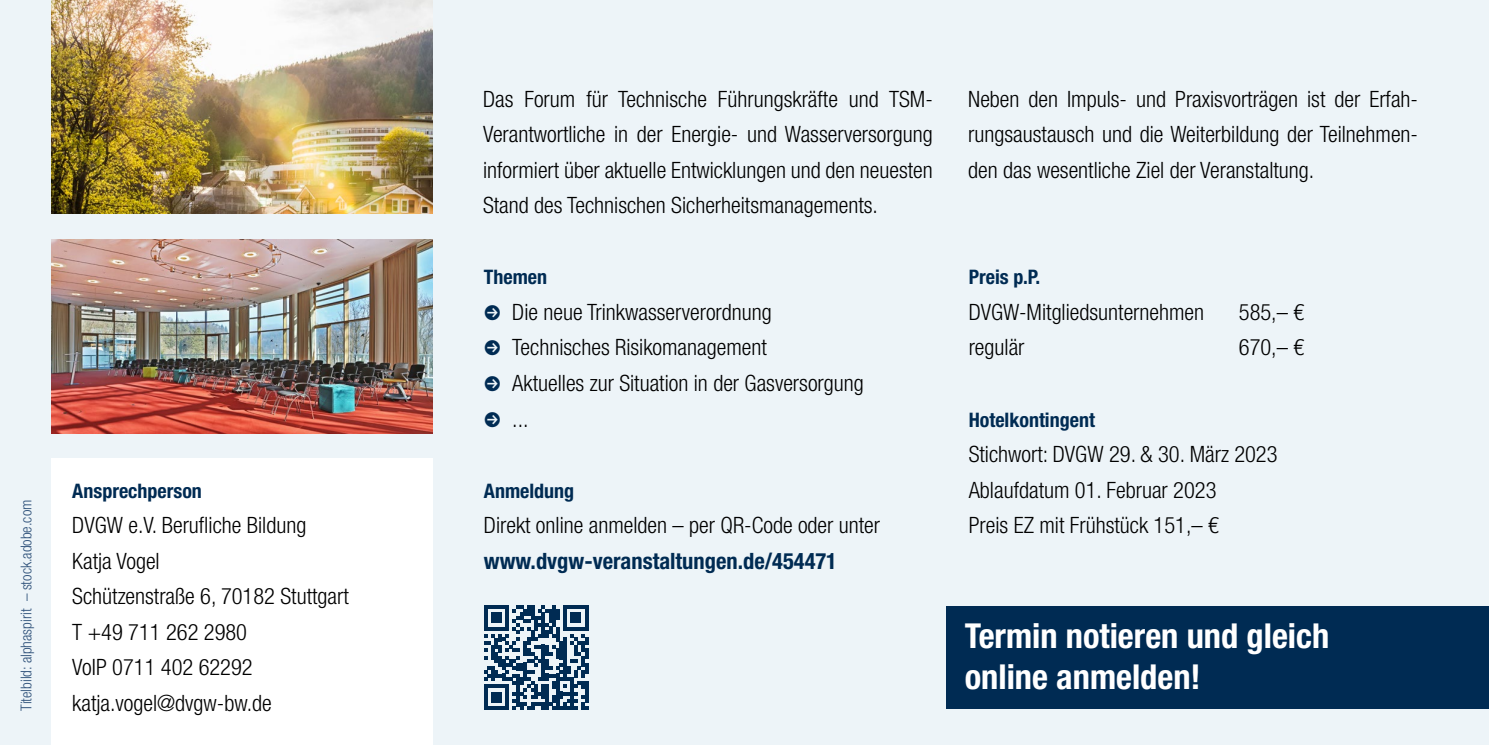
<style>
.page{position:relative;width:1489px;height:745px;background:#fff}
.page>*{position:absolute;margin:0;border:0;box-sizing:border-box;transform-origin:0 0}
.t1{font:700 condensed 34.5px/41.2px "Helvetica Neue LT Std";color:#fff}
.t2{font:300 condensed 22.5px/35.5px "Helvetica Neue LT Std";color:#000;text-align:justify}
.t3{font:700 condensed 22.5px "Helvetica Neue LT Std";color:#002b53}
.t4{font:700 condensed 20px "Helvetica Neue LT Std";color:#002b53}
.t5{font:300 condensed 15px "Helvetica Neue LT Std";color:#2d5079}
.s1{color:#002b53}
</style>
<div class="page">
<div style="left:0;top:0;width:1488px;height:744px;background:#edf4f8"></div>
<div style="left:51px;top:458px;width:381px;height:286px;background:#fff"></div>
<svg style="left:484px;top:605px;width:104px;height:104px"></svg>
<div style="left:946px;top:605px;width:542px;height:103px;background:#002b53"></div>
<img style="left:51px;top:0;width:381px;height:213px">
<img style="left:51px;top:239px;width:381px;height:194px">
<p class="t5" style="left:18px;top:710px;width:212px;rotate:-90deg">Titelbild: alphaspirit – stock.adobe.com</p>
<p class="t4" style="left:72px;top:478px;width:131px">Ansprechperson</p>
<p class="t2" style="left:72px;top:507px;width:278px;text-align:left">DVGW e.V. Berufliche Bildung<br>Katja Vogel<br>Schützenstraße 6, 70182 Stuttgart<br>T +49 711 262 2980<br>VoIP 0711 402 62292 katja.vogel@dvgw-bw.de</p>
<p class="t2" style="left:483px;top:81px;width:451px">Das Forum für Technische Führungskräfte und TSM-Verantwortliche in der Energie- und Wasserversorgung informiert über aktuelle Entwicklungen und den neuesten Stand des Technischen Sicherheitsmanagements.</p>
<p class="t2" style="left:968px;top:81px;width:451px">Neben den Impuls- und Praxisvorträgen ist der Erfah&shy;rungsaustausch und die Weiterbildung der Teilnehmen&shy;den das wesentliche Ziel der Veranstaltung.</p>
<p class="t4" style="left:484px;top:265px;width:65px">Themen</p>
<p class="t2" style="left:484px;top:294px;width:289px"><span class="s1">●</span> Die neue Trinkwasserverordnung</p>
<p class="t2" style="left:484px;top:329px;width:284px"><span class="s1">●</span> Technisches Risikomanagement</p>
<p class="t2" style="left:484px;top:365px;width:381px"><span class="s1">●</span> Aktuelles zur Situation in der Gasversorgung</p>
<p class="t2" style="left:484px;top:400px;width:46px"><span class="s1">●</span> ...</p>
<p class="t4" style="left:484px;top:478px;width:92px">Anmeldung</p>
<p class="t2" style="left:484px;top:507px;width:397px">Direkt online anmelden – per QR-Code oder unter</p>
<p class="t3" style="left:484px;top:546px;width:355px">www.dvgw-veranstaltungen.de/454471</p>
<p class="t4" style="left:968px;top:265px;width:73px">Preis p.P.</p>
<p class="t2" style="left:968px;top:294px;width:237px">DVGW-Mitgliedsunternehmen</p>
<p class="t2" style="left:1238px;top:294px;width:67px">585,– €</p>
<p class="t2" style="left:968px;top:329px;width:57px">regulär</p>
<p class="t2" style="left:1238px;top:329px;width:67px">670,– €</p>
<p class="t4" style="left:968px;top:407px;width:128px">Hotelkontingent</p>
<p class="t2" style="left:968px;top:436px;width:310px;text-align:left">Stichwort: DVGW 29. &amp; 30. März 2023<br>Ablaufdatum 01. Februar 2023<br>Preis EZ mit Frühstück 151,– €</p>
<h1 class="t1" style="left:964px;top:614px;width:366px">Termin notieren und gleich online anmelden!</h1>
</div>
